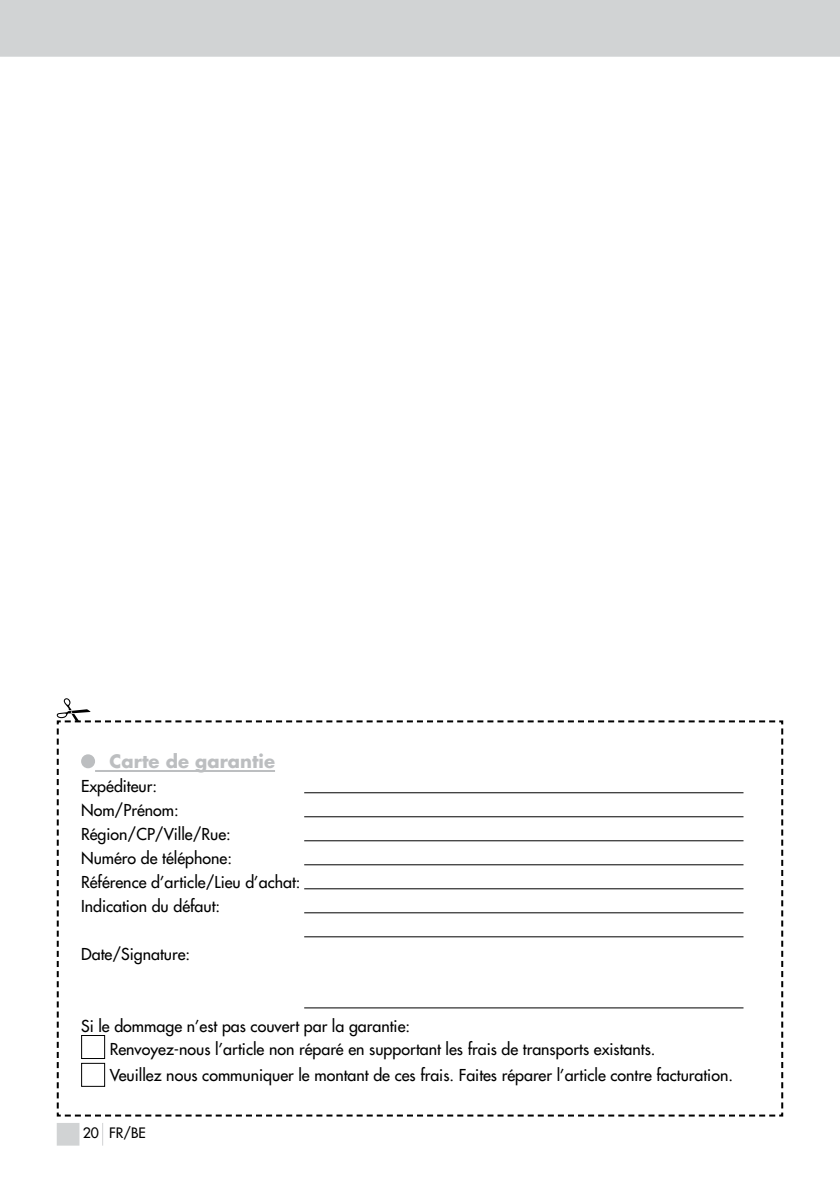
<style>
.page{position:relative;width:840px;height:1191px;background:#fff}
.page>*{position:absolute;margin:0;border:0;box-sizing:border-box;transform-origin:0 0}
.t1{font:700 18px "Futura";color:#bcbec0}
.t2{font:16px/24px "Futura";color:#000}
.t3{font:14px "Futura";color:#000}
</style>
<div class="page">
<div style="left:0;top:0;width:839px;height:57px;background:#d1d3d4"></div>
<svg style="left:56px;top:720px;width:727px;height:397px"></svg>
<hr style="left:95px;top:770px;width:180px;height:2px;background:#bcbec0">
<div style="left:82px;top:755px;width:12px;height:12px;background:#bcbec0;border-radius:50%"></div>
<div style="left:81px;top:754px;width:14px;height:14px;border:2px solid #bcbec0;border-radius:50%"></div>
<div style="left:81px;top:1035px;width:24px;height:24px;border:1px solid #000"></div>
<div style="left:81px;top:1062px;width:24px;height:24px;border:1px solid #000"></div>
<svg style="left:57px;top:698px;width:717px;height:24px"></svg>
<hr style="left:304px;top:792px;width:439px;height:1px;background:#000">
<hr style="left:304px;top:816px;width:439px;height:1px;background:#000">
<hr style="left:304px;top:840px;width:439px;height:1px;background:#000">
<hr style="left:304px;top:864px;width:439px;height:1px;background:#000">
<hr style="left:304px;top:888px;width:439px;height:1px;background:#000">
<hr style="left:304px;top:912px;width:439px;height:1px;background:#000">
<hr style="left:304px;top:936px;width:439px;height:1px;background:#000">
<hr style="left:304px;top:1007px;width:439px;height:1px;background:#000">
<div style="left:57px;top:1123px;width:22px;height:22px;background:#d1d3d4"></div>
<svg style="left:102px;top:1123px;width:1px;height:22px"></svg>
<p class="t1" style="left:109px;top:749px;width:167px">Carte de garantie</p>
<p class="t2" style="left:81px;top:774px;width:221px">Expéditeur:<br>Nom/Prénom:<br>Région/CP/Ville/Rue:<br>Numéro de téléphone:<br>Référence d’article/Lieu d’achat:<br>Indication du défaut:</p>
<p class="t2" style="left:81px;top:942px;width:110px">Date/Signature:</p>
<p class="t2" style="left:110px;top:1015px;width:547px;line-height:22.2px;text-indent:-29px">Si le dommage n’est pas couvert par la garantie:<br>Renvoyez-nous l’article non réparé en supportant les frais de transports existants.</p>
<p class="t2" style="left:110px;top:1062px;width:624px">Veuillez nous communiquer le montant de ces frais. Faites réparer l’article contre facturation.</p>
<p class="t3" style="left:83px;top:1123px;width:65px">20 FR/BE</p>
</div>
